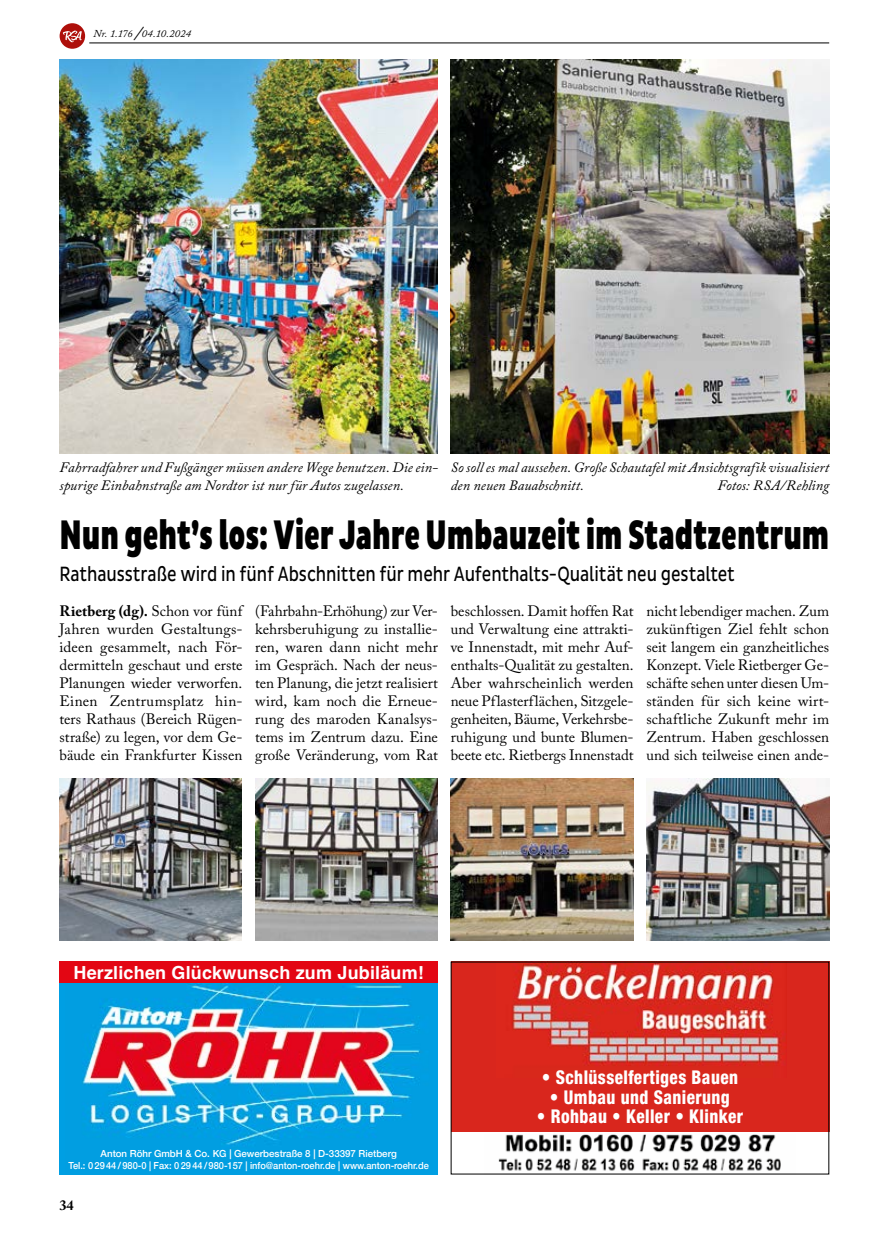
<style>
.page{position:relative;width:893px;height:1234px;background:#fff}
.page>*{position:absolute;margin:0;border:0;box-sizing:border-box;transform-origin:0 0}
.t1{font:900 42px "Pluto Sans Cond";letter-spacing:-.005em;color:#000;scale:.74 1}
.t2{font:21px "Pluto Sans Cond";letter-spacing:-.005em;color:#000;scale:.85 1}
.t3{font:800 condensed 18.9px "Helvetica Neue";letter-spacing:.025em;color:#fff;scale:.91 1}
.t4{font:700 18px "Helvetica";letter-spacing:.01em;color:#fff}
.t5{font:15px/18px "Adobe Caslon Pro";color:#000;text-align:justify}
.t6{font:italic 14.25px/18px "Adobe Caslon Pro";letter-spacing:.005em;color:#000}
.t7{font:700 14.25px "Adobe Caslon Pro";color:#000}
.t8{font:italic 10.5px "Adobe Caslon Pro";letter-spacing:.015em;color:#000}
.t9{font:500 9.75px/12px "Helvetica Neue";letter-spacing:-.005em;color:#fff;text-align:center}
.s1{font-size:19.5px}
.s2{font-weight:700}
</style>
<div class="page">
<hr style="left:89px;top:43px;width:740px;height:1px;background:#000">
<div style="left:60px;top:23px;width:25px;height:26px;background:#ae0f0a;border-radius:50%"></div>
<svg style="left:63px;top:31px;width:19px;height:11px"></svg>
<div style="left:60px;top:961px;width:378px;height:213px;background:#009fe3"></div>
<img style="left:65px;top:982px;width:367px;height:163px">
<div style="left:60px;top:961px;width:378px;height:21px;background:#e30613"></div>
<div style="left:451px;top:961px;width:378px;height:170px;background:#d9261d"></div>
<img style="left:512px;top:963px;width:273px;height:103px">
<img style="left:498px;top:1134px;width:283px;height:37px">
<img style="left:451px;top:60px;width:378px;height:394px">
<img style="left:60px;top:60px;width:378px;height:394px">
<img style="left:60px;top:778px;width:182px;height:162px">
<img style="left:255px;top:778px;width:183px;height:162px">
<img style="left:451px;top:778px;width:183px;height:162px">
<img style="left:646px;top:778px;width:183px;height:162px">
<p class="t8" style="left:94px;top:28px;width:99px">Nr. 1.176 <span class="s1">/</span>04.10.2024</p>
<p class="t6" style="left:60px;top:458px;width:380px">Fahrradfahrer und Fußgänger müssen andere Wege benutzen. Die ein&shy;spurige Einbahnstraße am Nordtor ist nur für Autos zugelassen.</p>
<p class="t6" style="left:451px;top:458px;width:380px">So soll es mal aussehen. Große Schautafel mit Ansichtsgrafik visualisiert den neuen Bauabschnitt.</p>
<p class="t6" style="left:717px;top:476px;width:113px">Fotos: RSA/Rehling</p>
<h1 class="t1" style="left:60px;top:510px;width:1042px">Nun geht’s los: Vier Jahre Umbauzeit im Stadtzentrum</h1>
<h2 class="t2" style="left:60px;top:561px;width:796px">Rathausstraße wird in fünf Abschnitten für mehr Aufenthalts-Qualität neu gestaltet</h2>
<p class="t5" style="left:60px;top:601px;width:184px"><span class="s2">Rietberg (dg).</span> Schon vor fünf Jahren wurden Gestaltungs&shy;ideen gesammelt, nach För&shy;dermitteln geschaut und erste Planungen wieder verworfen.<br>Einen Zentrumsplatz hin&shy;ters Rathaus (Bereich Rügen&shy;straße) zu legen, vor dem Ge&shy;bäude ein Frankfurter Kissen</p>
<p class="t5" style="left:255px;top:601px;width:184px">(Fahrbahn-Erhöhung) zur Ver&shy;kehrsberuhigung zu installie&shy;ren, waren dann nicht mehr im Gespräch. Nach der neus&shy;ten Planung, die jetzt realisiert wird, kam noch die Erneue&shy;rung des maroden Kanalsys&shy;tems im Zentrum dazu. Eine große Veränderung, vom Rat</p>
<p class="t5" style="left:451px;top:601px;width:184px">beschlossen. Damit hoffen Rat und Verwaltung eine attrakti&shy;ve Innenstadt, mit mehr Auf&shy;enthalts-Qualität zu gestalten.<br>Aber wahrscheinlich werden neue Pflasterflächen, Sitzgele&shy;genheiten, Bäume, Verkehrsbe&shy;ruhigung und bunte Blumen&shy;beete etc. Rietbergs Innenstadt</p>
<p class="t5" style="left:646px;top:601px;width:184px">nicht lebendiger machen. Zum zukünftigen Ziel fehlt schon seit langem ein ganzheitliches Konzept. Viele Rietberger Ge&shy;schäfte sehen unter diesen Um&shy;ständen für sich keine wirt&shy;schaftliche Zukunft mehr im Zentrum. Haben geschlossen und sich teilweise einen ande-</p>
<p class="t4" style="left:74px;top:961px;width:352px">Herzlichen Glückwunsch zum Jubiläum!</p>
<p class="t9" style="left:69px;top:1146px;width:362px">Anton Röhr GmbH &amp; Co. KG | Gewerbestraße 8 | D-33397 Rietberg<br>Tel.: 0 29 44 / 980-0 | Fax: 0 29 44 / 980-157 | info@anton-roehr.de | www.anton-roehr.de</p>
<p class="t7" style="left:60px;top:1196px;width:16px">34</p>
<p class="t3" style="left:542px;top:1065px;width:217px">• Schlüsselfertiges Bauen</p>
<p class="t3" style="left:550px;top:1084px;width:199px">• Umbau und Sanierung</p>
<p class="t3" style="left:537px;top:1104px;width:228px">• Rohbau • Keller • Klinker</p>
</div>
